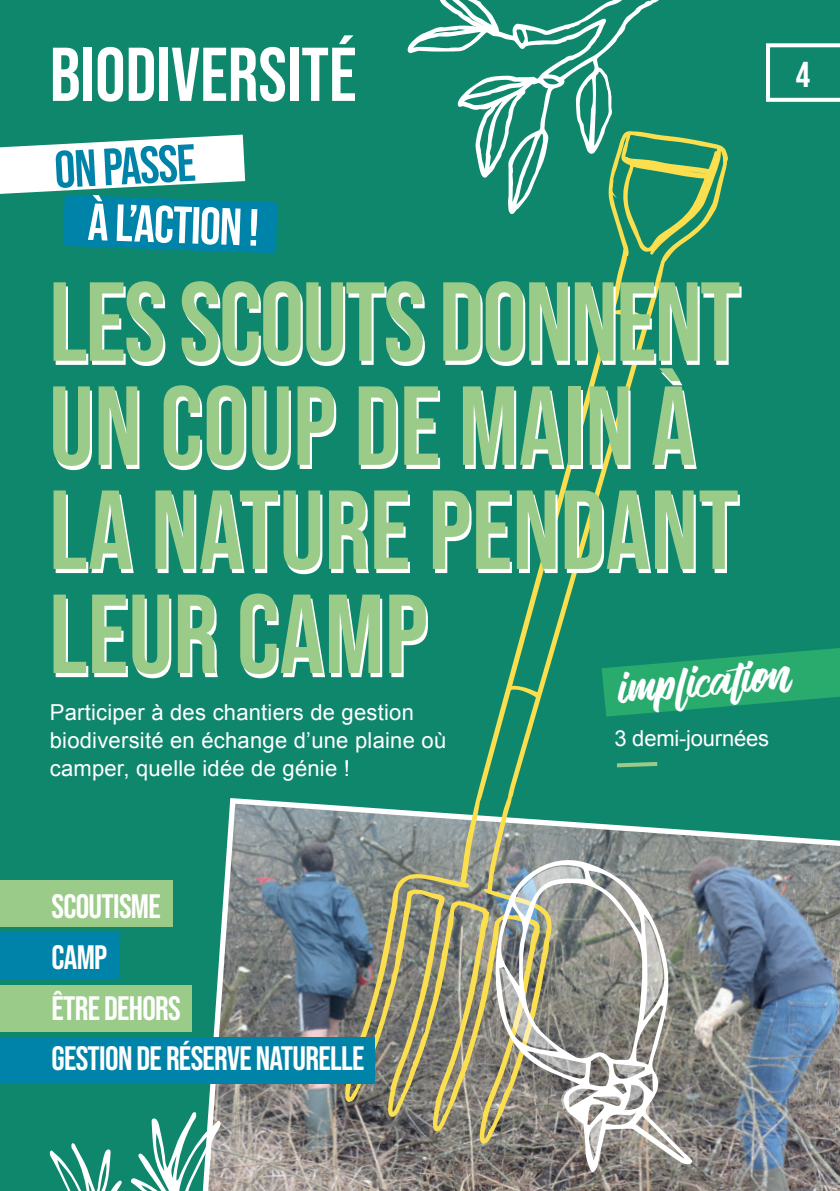
<style>
.page{position:relative;width:840px;height:1191px;background:#fff}
.page>*{position:absolute;margin:0;border:0;box-sizing:border-box;transform-origin:0 0}
.t1{font:112px/104px "Bebas Neue";color:#fff}
.t2{font:76px "Bebas Neue";color:#fff}
.t3{font:52.2px "Bebas Neue";color:#fff}
.t4{font:52.2px "Bebas Neue";color:#0083a8}
.t5{font:36px "Bebas Neue";color:#fff}
.t6{font:34px "Vendetta";color:#fff}
.t7{font:33.8px/50.8px "Bebas Neue";letter-spacing:-.02em;color:#fff}
.t8{font:22px/28px "Arial";letter-spacing:.01em;color:#fff}
.t9{font:22px "Arial";letter-spacing:-.01em;color:#fff}
</style>
<div class="page">
<div style="left:0;top:0;width:839px;height:1191px;background:#0f876d"></div>
<img style="left:208px;top:798px;width:631px;height:393px">
<svg style="left:344px;top:141px;width:384px;height:1003px"></svg>
<svg style="left:493px;top:852px;width:198px;height:320px;background:#8f8d86"></svg>
<svg style="left:585px;top:1115px;width:16px;height:47px"></svg>
<svg style="left:501px;top:864px;width:164px;height:245px;background:#a3a299"></svg>
<svg style="left:766px;top:43px;width:73px;height:59px"></svg>
<svg style="left:0;top:135px;width:277px;height:118px"></svg>
<svg style="left:601px;top:648px;width:238px;height:68px"></svg>
<div style="left:0;top:880px;width:172px;height:47px;background:#9acb88"></div>
<div style="left:0;top:984px;width:191px;height:47px;background:#9acb88"></div>
<div style="left:0;top:932px;width:119px;height:46px;background:#0083a8"></div>
<div style="left:0;top:1037px;width:374px;height:47px;background:#0083a8"></div>
<svg style="left:406px;top:0;width:298px;height:216px"></svg>
<svg style="left:50px;top:1111px;width:171px;height:80px"></svg>
<h2 class="t2" style="left:50px;top:30px;width:308px">BIODIVERSITÉ</h2>
<h3 class="t4" style="left:53px;top:139px;width:143px;rotate:-3deg">ON PASSE</h3>
<h3 class="t3" style="left:89px;top:191px;width:173px;rotate:2deg">À L’ACTION !</h3>
<h3 class="t5" style="left:795px;top:54px;width:16px">4</h3>
<h1 class="t1" style="left:51px;top:274px;width:693px">LES SCOUTS DONNENT<br>UN COUP DE MAIN À<br>LA NATURE PENDANT<br>LEUR CAMP</h1>
<h3 class="t6" style="left:615px;top:667px;width:173px;rotate:-5deg">implication</h3>
<p class="t8" style="left:50px;top:700px;width:398px">Participer à des chantiers de gestion biodiversité en échange d’une plaine où camper, quelle idée de génie !</p>
<p class="t9" style="left:614px;top:729px;width:156px">3 demi-journées</p>
<h3 class="t7" style="left:51px;top:881px;width:314px">SCOUTISME<br>CAMP<br>ÊTRE DEHORS<br>GESTION DE RÉSERVE NATURELLE</h3>
</div>
